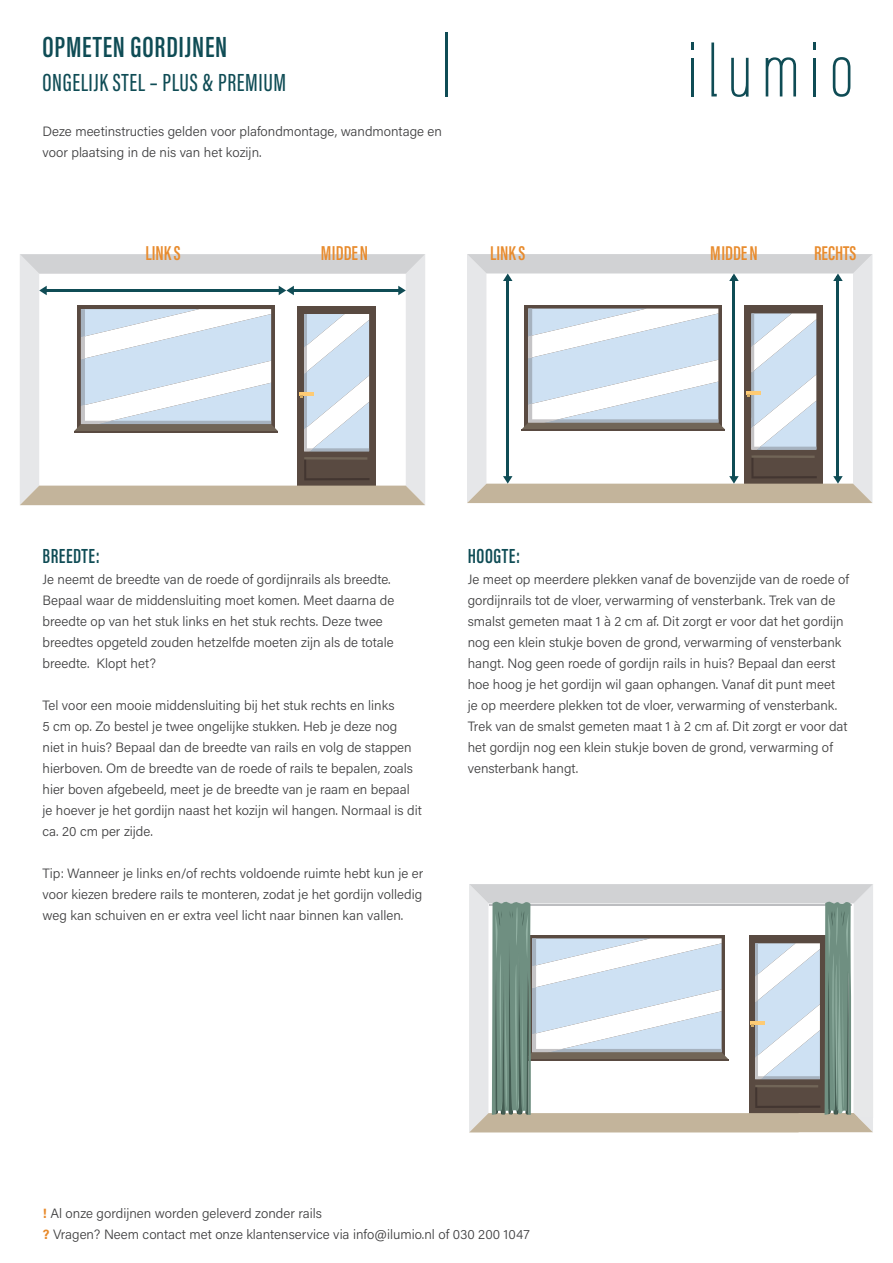
<style>
.page{position:relative;width:893px;height:1263px;background:#fff}
.page>*{position:absolute;margin:0;border:0;box-sizing:border-box;transform-origin:0 0}
.t1{font:600 30px "Acumin Pro Extra Cond";letter-spacing:.025em;color:#0f4c55}
.t2{font:500 25.5px "Acumin Pro Extra Cond";letter-spacing:.025em;color:#0f4c55}
.t3{font:600 21px "Acumin Pro Extra Cond";letter-spacing:.025em;color:#0f4c55}
.t4{font:600 20.7px "Acumin Pro Extra Cond";color:#e88b2d}
.t5{font:600 20.55px "Acumin Pro Extra Cond";color:#e88b2d}
.t6{font:300 13.5px/21px "Acumin Pro";color:#3e3e3f}
.s1{font-weight:700;color:#e88b2d}
</style>
<div class="page">
<hr style="left:445px;top:32px;width:3px;height:65px;background:#0f4c55">
<svg style="left:711px;top:43px;width:6px;height:53px"></svg>
<svg style="left:731px;top:58px;width:17px;height:39px"></svg>
<svg style="left:766px;top:57px;width:30px;height:39px"></svg>
<svg style="left:833px;top:57px;width:17px;height:40px"></svg>
<svg style="left:692px;top:43px;width:2px;height:7px"></svg>
<hr style="left:692px;top:58px;width:2px;height:38px;background:#0f4c55">
<svg style="left:813px;top:43px;width:3px;height:7px"></svg>
<hr style="left:813px;top:58px;width:3px;height:38px;background:#0f4c55">
<svg style="left:469px;top:884px;width:404px;height:248px"></svg>
<svg style="left:467px;top:254px;width:405px;height:249px"></svg>
<svg style="left:20px;top:254px;width:405px;height:251px"></svg>
<h1 class="t1" style="left:43px;top:29px;width:186px">OPMETEN GORDIJNEN</h1>
<h2 class="t2" style="left:43px;top:67px;width:245px">ONGELIJK STEL – PLUS &amp; PREMIUM</h2>
<p class="t6" style="left:43px;top:120px;width:401px">Deze meetinstructies gelden voor plafondmontage, wandmontage en voor plaatsing in de nis van het kozijn.</p>
<h3 class="t4" style="left:146px;top:240px;width:37px">LINK S</h3>
<h3 class="t4" style="left:321px;top:240px;width:49px">MIDDEN</h3>
<h3 class="t5" style="left:490px;top:240px;width:37px">LINK S</h3>
<h3 class="t5" style="left:710px;top:240px;width:49px">MIDDEN</h3>
<h3 class="t5" style="left:814px;top:240px;width:44px">RECHTS</h3>
<h3 class="t3" style="left:43px;top:543px;width:59px">BREEDTE:</h3>
<p class="t6" style="left:43px;top:568px;width:353px">Je neemt de breedte van de roede of gordijnrails als breedte.<br>Bepaal waar de middensluiting moet komen. Meet daarna de breedte op van het stuk links en het stuk rechts. Deze twee breedtes opgeteld zouden hetzelfde moeten zijn als de totale breedte. Klopt het?</p>
<p class="t6" style="left:43px;top:694px;width:381px">Tel voor een mooie middensluiting bij het stuk rechts en links<br>5 cm op. Zo bestel je twee ongelijke stukken. Heb je deze nog niet in huis? Bepaal dan de breedte van rails en volg de stappen hierboven. Om de breedte van de roede of rails te bepalen, zoals hier boven afgebeeld, meet je de breedte van je raam en bepaal je hoever je het gordijn naast het kozijn wil hangen. Normaal is dit ca. 20 cm per zijde.</p>
<p class="t6" style="left:43px;top:862px;width:382px;text-align:justify">Tip: Wanneer je links en/of rechts voldoende ruimte hebt kun je er voor kiezen bredere rails te monteren, zodat je het gordijn volledig weg kan schuiven en er extra veel licht naar binnen kan vallen.</p>
<h3 class="t3" style="left:468px;top:543px;width:54px">HOOGTE:</h3>
<p class="t6" style="left:468px;top:568px;width:383px">Je meet op meerdere plekken vanaf de bovenzijde van de roede of gordijnrails tot de vloer, verwarming of vensterbank. Trek van de smalst gemeten maat 1 à 2 cm af. Dit zorgt er voor dat het gordijn nog een klein stukje boven de grond, verwarming of vensterbank hangt. Nog geen roede of gordijn rails in huis? Bepaal dan eerst hoe hoog je het gordijn wil gaan ophangen. Vanaf dit punt meet<br>je op meerdere plekken tot de vloer, verwarming of vensterbank.<br>Trek van de smalst gemeten maat 1 à 2 cm af. Dit zorgt er voor dat het gordijn nog een klein stukje boven de grond, verwarming of vensterbank hangt.</p>
<p class="t6" style="left:43px;top:1202px;width:489px"><span class="s1">!</span> Al onze gordijnen worden geleverd zonder rails<br><span class="s1">?</span> Vragen? Neem contact met onze klantenservice via info@ilumio.nl of 030 200 1047</p>
</div>
